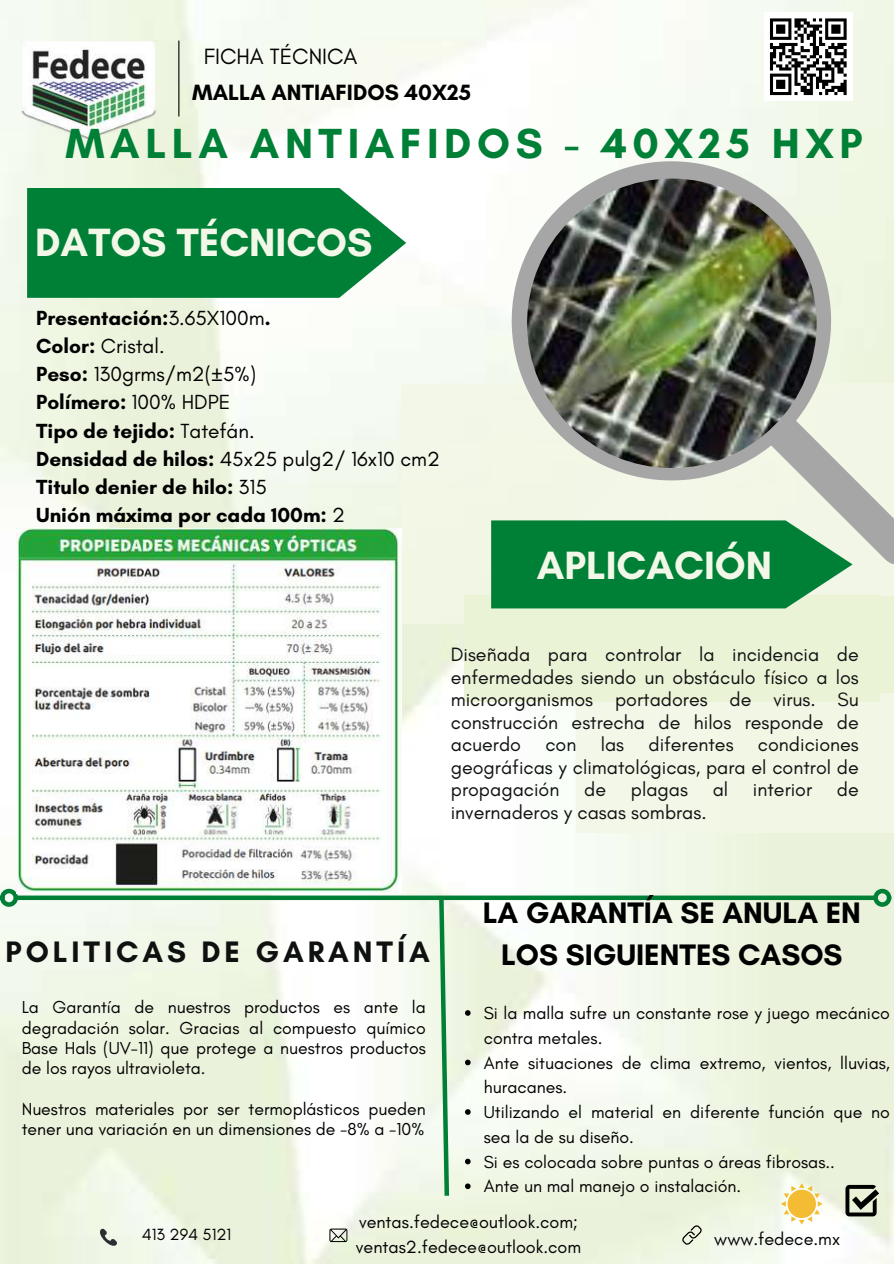
<style>
.page{position:relative;width:894px;height:1264px;background:#fff}
.page>*{position:absolute;margin:0;border:0;box-sizing:border-box;transform-origin:0 0}
.t1{font:700 42.9px "Glacial Indifference";letter-spacing:.13em;color:#008037}
.t2{font:700 40.2px "Glacial Indifference";color:#f3f7e7}
.t3{font:700 30.15px/41.7px "Glacial Indifference";color:#000;text-align:center}
.t4{font:700 30.15px "Glacial Indifference";letter-spacing:.13em;color:#0f1111}
.t5{font:700 22.5px "Glacial Indifference";color:#000}
.t6{font:22.5px "Glacial Indifference";color:#000}
.t7{font:700 20.85px/28.2px "Glacial Indifference";color:#000}
.t8{font:19.65px/22.5px "Glacial Indifference";color:#0f1111;text-align:justify}
.t9{font:18px/24.8px "Glacial Indifference";color:#000}
.t10{font:17.7px/24.8px "Glacial Indifference";color:#000}
.t11{font:17.55px/20.2px "Glacial Indifference";color:#000;text-align:justify}
.t12{font:16.5px "Glacial Indifference";color:#000}
.s1{font-weight:400}
.s2{font-family:"Noto Sans";font-weight:400}
</style>
<div class="page">
<img style="left:0;top:0;width:893px;height:1263px">
<img style="left:22px;top:41px;width:135px;height:97px">
<div style="left:763px;top:12px;width:89px;height:89px;background:#fff"></div>
<svg style="left:770px;top:18px;width:76px;height:77px"></svg>
<hr style="left:178px;top:41px;width:1px;height:75px;background:#000">
<div style="left:401px;top:384px;width:485px;height:240px;background:#f3f7e7"></div>
<svg style="left:96px;top:1228px;width:21px;height:21px"></svg>
<svg style="left:329px;top:1228px;width:18px;height:13px"></svg>
<svg style="left:681px;top:1224px;width:21px;height:21px"></svg>
<div style="left:576px;top:384px;width:317px;height:449px;background:#f3f7e7"></div>
<div style="left:17px;top:895px;width:857px;height:5px;background:#008037"></div>
<div style="left:0;top:888px;width:18px;height:18px;border:4px solid #008037;border-radius:50%"></div>
<div style="left:873px;top:888px;width:18px;height:18px;border:4px solid #008037;border-radius:50%"></div>
<svg style="left:436px;top:893px;width:15px;height:307px;background:#a7d3b2"></svg>
<svg style="left:27px;top:188px;width:379px;height:110px;background:#168b48"></svg>
<div style="left:468px;top:596px;width:425px;height:96px;background:#ebf3d7"></div>
<div style="left:464px;top:595px;width:415px;height:106px;background:#ebf3d7"></div>
<svg style="left:511px;top:161px;width:319px;height:243px"></svg>
<svg style="left:465px;top:1010px;width:5px;height:5px"></svg>
<svg style="left:465px;top:1059px;width:5px;height:6px"></svg>
<svg style="left:465px;top:1109px;width:5px;height:5px"></svg>
<svg style="left:465px;top:1158px;width:5px;height:6px"></svg>
<svg style="left:465px;top:1183px;width:5px;height:6px"></svg>
<svg style="left:491px;top:404px;width:402px;height:204px"></svg>
<svg style="left:780px;top:1182px;width:42px;height:42px"></svg>
<svg style="left:845px;top:1184px;width:33px;height:32px"></svg>
<img style="left:17px;top:528px;width:384px;height:365px">
<img style="left:527px;top:179px;width:289px;height:289px;border-radius:50%">
<p class="t6" style="left:204px;top:43px;width:155px">FICHA TÉCNICA</p>
<p class="t5" style="left:192px;top:78px;width:280px">MALLA ANTIAFIDOS 40X25</p>
<h1 class="t1" style="left:65px;top:117px;width:798px">MALLA ANTIAFIDOS - 40X25 HXP</h1>
<h2 class="t2" style="left:35px;top:217px;width:339px">DATOS TÉCNICOS</h2>
<p class="t7" style="left:36px;top:303px;width:405px">Presentación:<span class="s1">3.65X100m</span>.<br>Color: <span class="s1">Cristal.<br></span>Peso: <span class="s1">130grms/m2(</span><span class="s2">±</span><span class="s1">5%)<br></span>Polímero: <span class="s1">100% HDPE<br></span>Tipo de tejido: <span class="s1">Tatefán.<br></span>Densidad de hilos: <span class="s1">45x25 pulg2/ 16x10 cm2<br></span>Titulo denier de hilo: <span class="s1">315<br></span>Unión máxima por cada 100m: <span class="s1">2</span></p>
<h2 class="t2" style="left:536px;top:540px;width:237px">APLICACIÓN</h2>
<p class="t8" style="left:450px;top:643px;width:409px">Diseñada para controlar la incidencia de enfermedades siendo un obstáculo físico a los microorganismos portadores de virus. Su construcción estrecha de hilos responde de acuerdo con las diferentes condiciones geográficas y climatológicas, para el control de propagación</p>
<p class="t8" style="left:584px;top:778px;width:23px">de</p>
<p class="t8" style="left:630px;top:778px;width:59px">plagas</p>
<p class="t8" style="left:712px;top:778px;width:17px">al</p>
<p class="t8" style="left:752px;top:778px;width:61px">interior</p>
<p class="t8" style="left:836px;top:778px;width:23px">de</p>
<p class="t8" style="left:450px;top:800px;width:257px">invernaderos y casas sombras.</p>
<h3 class="t4" style="left:6px;top:933px;width:425px">POLITICAS DE GARANTÍA</h3>
<p class="t11" style="left:22px;top:997px;width:405px">La Garantía de nuestros productos es ante la degradación solar. Gracias al compuesto químico Base Hals (UV-11) que protege a nuestros productos de los rayos ultravioleta.</p>
<p class="t11" style="left:22px;top:1098px;width:405px">Nuestros materiales por ser termoplásticos pueden tener una variación en un dimensiones de -8% a -10%</p>
<h3 class="t3" style="left:482px;top:892px;width:379px">LA GARANTÍA SE ANULA EN<br>LOS SIGUIENTES CASOS</h3>
<p class="t10" style="left:483px;top:1000px;width:407px">Si la malla sufre un constante rose y juego mecánico contra metales.<br>Ante situaciones de clima extremo, vientos, lluvias, huracanes.<br>Utilizando el material en diferente función que no sea la de su diseño.<br>Si es colocada sobre puntas o áreas fibrosas..<br>Ante un mal manejo o instalación.</p>
<p class="t12" style="left:142px;top:1224px;width:91px">413 294 5121</p>
<p class="t9" style="left:356px;top:1209px;width:227px">ventas.fedece@outlook.com; ventas2.fedece@outlook.com</p>
<p class="t9" style="left:714px;top:1226px;width:127px">www.fedece.mx</p>
</div>
